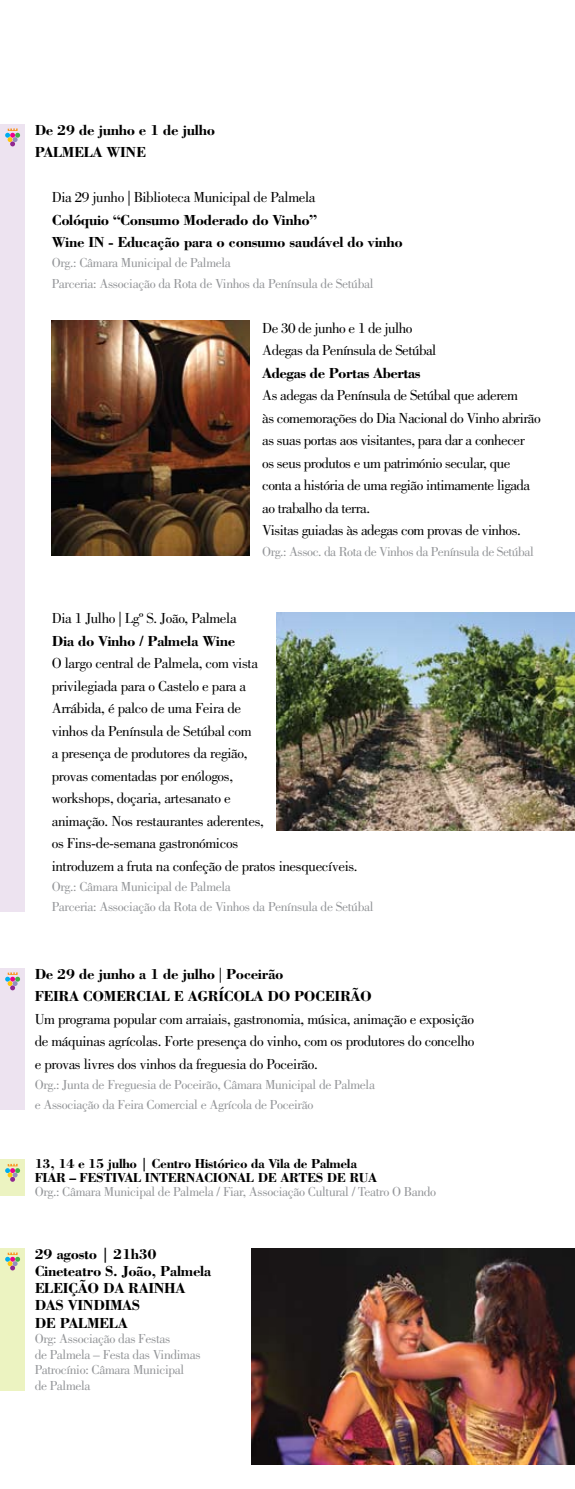
<style>
.page{position:relative;width:575px;height:1489px;background:#fff}
.page>*{position:absolute;margin:0;border:0;box-sizing:border-box;transform-origin:0 0}
.t1{font:15px/22.5px "Bodoni Std";letter-spacing:-.025em;color:#000}
.t2{font:700 15px/17.2px "Bodoni Std";letter-spacing:-.025em;color:#000}
.t3{font:13.5px/20.2px "Bodoni Std";letter-spacing:-.025em;color:#939598}
.t4{font:700 13.5px/14px "Bodoni Std";letter-spacing:-.025em;color:#000}
.s1{font-weight:400}
</style>
<div class="page">
<img style="left:52px;top:321px;width:197px;height:235px">
<img style="left:276px;top:612px;width:298px;height:218px">
<img style="left:251px;top:1248px;width:323px;height:216px">
<div style="left:1px;top:124px;width:24px;height:787px;background:#ede3f0"></div>
<div style="left:1px;top:968px;width:24px;height:141px;background:#ede3f0"></div>
<div style="left:1px;top:1159px;width:24px;height:37px;background:#ecf3c1"></div>
<div style="left:1px;top:1247px;width:24px;height:142px;background:#ecf3c1"></div>
<svg style="left:5px;top:128px;width:15px;height:18px"></svg>
<svg style="left:5px;top:972px;width:15px;height:18px"></svg>
<svg style="left:5px;top:1163px;width:15px;height:18px"></svg>
<svg style="left:5px;top:1252px;width:15px;height:18px"></svg>
<p class="t2" style="left:35px;top:118px;width:182px;line-height:22.5px">De 29 de junho e 1 de julho<br>PALMELA WINE</p>
<p class="t1" style="left:52px;top:186px;width:265px">Dia 29 junho | Biblioteca Municipal de Palmela</p>
<p class="t2" style="left:52px;top:208px;width:352px;line-height:22.5px">Colóquio “Consumo Moderado do Vinho”<br>Wine IN - Educação para o consumo saudável do vinho</p>
<p class="t3" style="left:52px;top:253px;width:323px">Org.: Câmara Municipal de Palmela<br>Parceria: Associação da Rota de Vinhos da Península de Setúbal</p>
<p class="t1" style="left:262px;top:317px;width:175px">De 30 de junho e 1 de julho<br>Adegas da Península de Setúbal</p>
<p class="t2" style="left:262px;top:364px;width:160px">Adegas de Portas Abertas</p>
<p class="t1" style="left:262px;top:384px;width:280px">As adegas da Península de Setúbal que aderem<br>às comemorações do Dia Nacional do Vinho abrirão as suas portas aos visitantes, para dar a conhecer<br>os seus produtos e um património secular, que conta a história de uma região intimamente ligada ao trabalho da terra.<br>Visitas guiadas às adegas com provas de vinhos.</p>
<p class="t3" style="left:262px;top:541px;width:273px">Org.: Assoc. da Rota de Vinhos da Península de Setúbal</p>
<p class="t1" style="left:52px;top:607px;width:186px">Dia 1 Julho | Lgº S. João, Palmela</p>
<p class="t2" style="left:52px;top:631px;width:185px">Dia do Vinho / Palmela Wine</p>
<p class="t1" style="left:52px;top:652px;width:307px">O largo central de Palmela, com vista<br>privilegiada para o Castelo e para a<br>Arrábida, é palco de uma Feira de<br>vinhos da Península de Setúbal com<br>a presença de produtores da região,<br>provas comentadas por enólogos,<br>workshops, doçaria, artesanato e<br>animação. Nos restaurantes aderentes,<br>os Fins-de-semana gastronómicos<br>introduzem a fruta na confeção de pratos inesquecíveis.</p>
<p class="t3" style="left:52px;top:876px;width:323px">Org.: Câmara Municipal de Palmela<br>Parceria: Associação da Rota de Vinhos da Península de Setúbal</p>
<p class="t2" style="left:35px;top:962px;width:338px;line-height:22.5px">De 29 de junho a 1 de julho <span class="s1">|</span> Poceirão<br>FEIRA COMERCIAL E AGRÍCOLA DO POCEIRÃO</p>
<p class="t1" style="left:35px;top:1007px;width:441px;text-align:justify">Um programa popular com arraiais, gastronomia, música, animação e exposição de máquinas agrícolas. Forte presença do vinho, com os produtores do concelho e provas livres dos vinhos da freguesia do Poceirão.</p>
<p class="t3" style="left:35px;top:1074px;width:341px">Org.: Junta de Freguesia de Poceirão, Câmara Municipal de Palmela e Associação da Feira Comercial e Agrícola de Poceirão</p>
<p class="t4" style="left:35px;top:1156px;width:344px">13, 14 e 15 julho | Centro Histórico da Vila de Palmela<br>FIAR – FESTIVAL INTERNACIONAL DE ARTES DE RUA</p>
<p class="t3" style="left:35px;top:1181px;width:402px">Org.: Câmara Municipal de Palmela / Fiar, Associação Cultural / Teatro O Bando</p>
<p class="t2" style="left:35px;top:1244px;width:178px">29 agosto | 21h30<br>Cineteatro S. João, Palmela<br>ELEIÇÃO DA RAINHA<br>DAS VINDIMAS<br>DE PALMELA</p>
<p class="t3" style="left:35px;top:1330px;width:167px;line-height:15.6px">Org: Associação das Festas<br>de Palmela – Festa das Vindimas<br>Patrocínio: Câmara Municipal<br>de Palmela</p>
</div>
